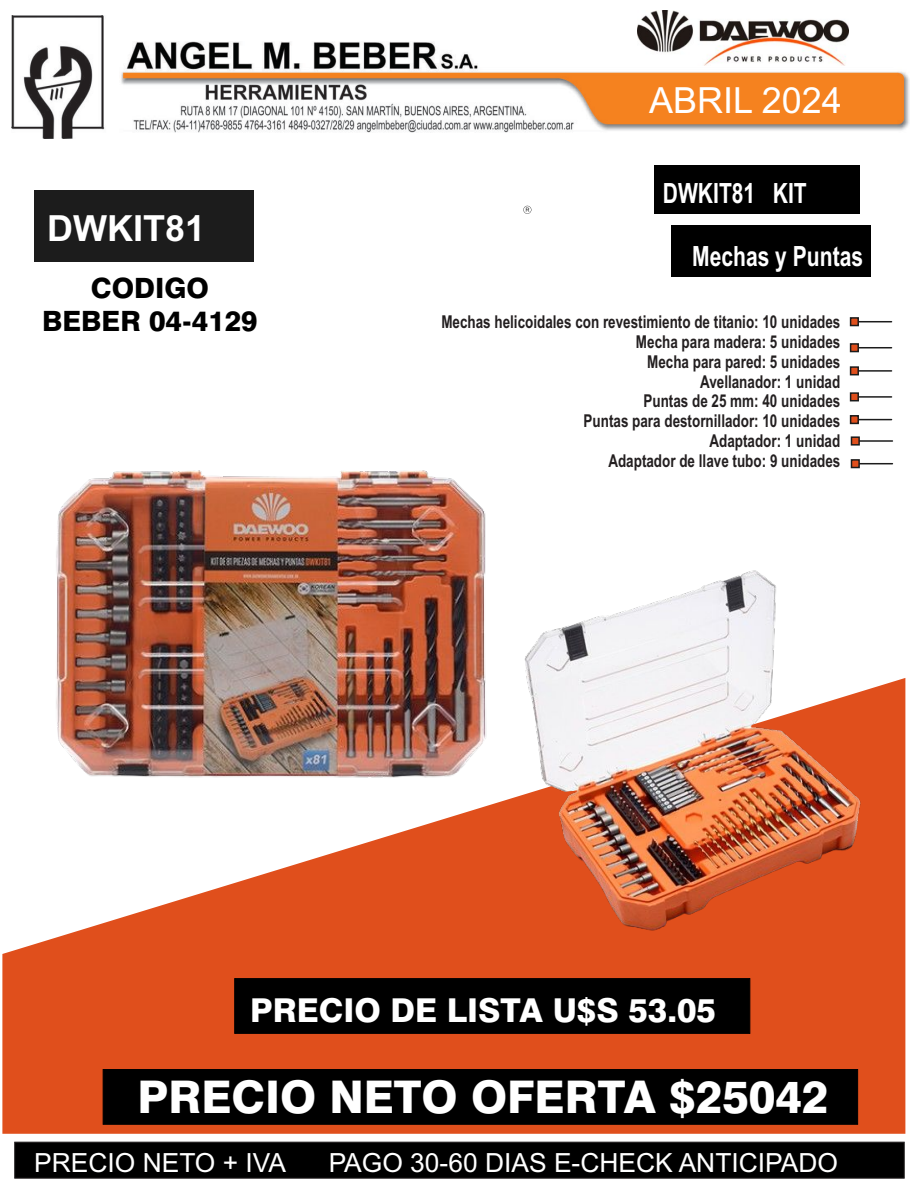
<style>
.page{position:relative;width:918px;height:1188px;background:#fff}
.page>*{position:absolute;margin:0;border:0;box-sizing:border-box;transform-origin:0 0}
.t1{font:800 45px "Swiss 721 BT";color:#fff}
.t2{font:36px "Arial";color:#fff}
.t3{font:700 36px "Arial";color:#fff}
.t4{font:800 32.85px "Swiss 721 BT";color:#fff}
.t5{font:700 27.9px "Arial";color:#fff;scale:.76 1}
.t6{font:800 27.9px/33.6px "Swiss 721 BT";color:#000;text-align:center}
.t7{font:26.4px "Arial";color:#fff}
.t8{font:700 17.7px/19.8px "Arial";color:#231f20;text-align:right;scale:.76 1}
</style>
<div class="page">
<svg style="left:2px;top:678px;width:903px;height:456px;background:#e25b2b"></svg>
<svg style="left:523px;top:206px;width:8px;height:8px"></svg>
<div style="left:672px;top:226px;width:199px;height:51px;background:#000"></div>
<div style="left:654px;top:166px;width:206px;height:48px;background:#000"></div>
<div style="left:34px;top:190px;width:220px;height:72px;background:#1c1c1c"></div>
<img style="left:11px;top:15px;width:898px;height:123px">
<svg style="left:14px;top:1141px;width:891px;height:38px;background:#080808"></svg>
<div style="left:102px;top:1069px;width:756px;height:56px;background:#000"></div>
<img style="left:637px;top:11px;width:211px;height:54px">
<div style="left:234px;top:978px;width:517px;height:56px;background:#000"></div>
<img style="left:10px;top:470px;width:476px;height:422px">
<hr style="left:858px;top:419px;width:34px;height:1px;background:#1c1c1c">
<div style="left:850px;top:415px;width:9px;height:9px;background:#e04f1c;border:2px solid #1c1c1c"></div>
<hr style="left:858px;top:396px;width:34px;height:2px;background:#1c1c1c">
<div style="left:850px;top:392px;width:9px;height:9px;background:#e04f1c;border:2px solid #1c1c1c"></div>
<hr style="left:858px;top:370px;width:34px;height:2px;background:#1c1c1c">
<div style="left:850px;top:366px;width:9px;height:9px;background:#e04f1c;border:2px solid #1c1c1c"></div>
<hr style="left:858px;top:347px;width:34px;height:1px;background:#1c1c1c">
<div style="left:850px;top:343px;width:9px;height:9px;background:#e04f1c;border:2px solid #1c1c1c"></div>
<hr style="left:858px;top:321px;width:34px;height:1px;background:#1c1c1c">
<div style="left:850px;top:317px;width:9px;height:9px;background:#e04f1c;border:2px solid #1c1c1c"></div>
<hr style="left:859px;top:463px;width:33px;height:1px;background:#1c1c1c">
<div style="left:851px;top:459px;width:9px;height:9px;background:#e04f1c;border:2px solid #1c1c1c"></div>
<hr style="left:859px;top:440px;width:33px;height:2px;background:#1c1c1c">
<div style="left:851px;top:436px;width:9px;height:10px;background:#e04f1c;border:2px solid #1c1c1c"></div>
<img style="left:486px;top:570px;width:416px;height:392px">
<h2 class="t2" style="left:649px;top:87px;width:194px">ABRIL 2024</h2>
<h2 class="t3" style="left:47px;top:215px;width:160px">DWKIT81</h2>
<h3 class="t6" style="left:42px;top:274px;width:217px">CODIGO<br>BEBER 04-4129</h3>
<h3 class="t5" style="left:663px;top:183px;width:191px">DWKIT81 KIT</h3>
<h3 class="t5" style="left:692px;top:245px;width:226px">Mechas y Puntas</h3>
<p class="t8" style="left:441px;top:314px;width:527px">Mechas helicoidales con revestimiento de titanio: 10 unidades Mecha para madera: 5 unidades<br>Mecha para pared: 5 unidades<br>Avellanador: 1 unidad<br>Puntas de 25 mm: 40 unidades<br>Puntas para destornillador: 10 unidades<br>Adaptador: 1 unidad<br>Adaptador de llave tubo: 9 unidades</p>
<h3 class="t4" style="left:250px;top:997px;width:467px">PRECIO DE LISTA U$S 53.05</h3>
<h1 class="t1" style="left:137px;top:1078px;width:693px">PRECIO NETO OFERTA $25042</h1>
<h3 class="t7" style="left:34px;top:1152px;width:253px">PRECIO NETO + IVA</h3>
<h3 class="t7" style="left:329px;top:1152px;width:511px">PAGO 30-60 DIAS E-CHECK ANTICIPADO</h3>
</div>
